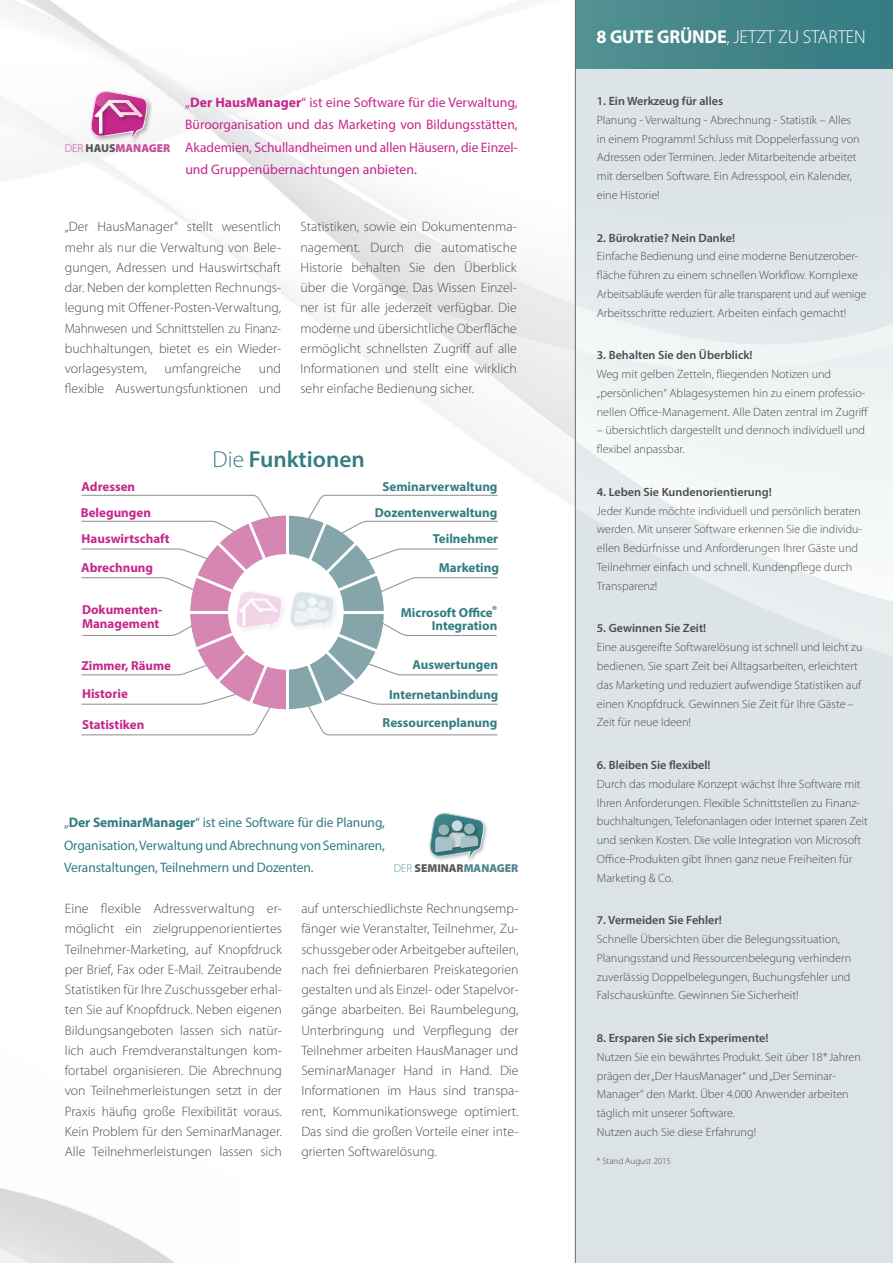
<style>
.page{position:relative;width:893px;height:1263px;background:#fff}
.page>*{position:absolute;margin:0;border:0;box-sizing:border-box;transform-origin:0 0}
.t1{font:600 23.1px "Myriad Pro";color:#337d83}
.t2{font:300 18.75px "Myriad Pro";letter-spacing:-.01em;color:#fff}
.t3{font:13.8px/22.5px "Myriad Pro";color:#c5278c;text-align:justify}
.t4{font:13.8px/22.5px "Myriad Pro";letter-spacing:-.01em;color:#337d83;text-align:justify}
.t5{font:300 13.65px/20.2px "Myriad Pro";color:#4b4c4d;text-align:justify}
.t6{font:700 13.05px/13.5px "Myriad Pro";color:#337d83;text-align:right}
.t7{font:700 13.05px/14.4px "Myriad Pro";color:#c5278c}
.t8{font:300 12px/18.8px "Myriad Pro";color:#4b4c4d}
.t9{font:600 12px "Myriad Pro";color:#4b4c4d}
.t10{font:900 11.55px "Myriad Pro";color:#ca4996}
.t11{font:900 11.4px "Myriad Pro";color:#57585a}
.t12{font:300 9px "Myriad Pro";color:#4b4c4d}
.s1{font-weight:300}
.s2{color:#57585a}
.s3{font-weight:700}
.s4{font-weight:300;color:#54979e}
.s5{color:#4d858c}
</style>
<div class="page">
<img style="left:0;top:1188px;width:175px;height:75px">
<img style="left:0;top:0;width:575px;height:556px">
<div style="left:89px;top:90px;width:64px;height:55px;background:#231f20;opacity:.35"></div>
<div style="left:93px;top:98px;width:56px;height:42px;background:#231f20;opacity:.35"></div>
<svg style="left:90px;top:90px;width:58px;height:49px"></svg>
<div style="left:575px;top:26px;width:318px;height:1237px;background:#dbe3e5"></div>
<img style="left:576px;top:68px;width:317px;height:588px">
<div style="left:576px;top:0;width:317px;height:68px;background:linear-gradient(to right,#549193,#327a81)"></div>
<div style="left:429px;top:812px;width:60px;height:52px;background:#231f20;opacity:.35"></div>
<svg style="left:429px;top:812px;width:55px;height:47px"></svg>
<div style="left:437px;top:823px;width:18px;height:18px;background:#231f20;opacity:.4"></div>
<div style="left:438px;top:824px;width:11px;height:11px;background:#94b6bd;border-radius:50%"></div>
<div style="left:450px;top:819px;width:18px;height:17px;background:#231f20;opacity:.4"></div>
<div style="left:452px;top:820px;width:10px;height:11px;background:#cbd9dc;border-radius:50%"></div>
<div style="left:462px;top:822px;width:18px;height:18px;background:#231f20;opacity:.4"></div>
<div style="left:464px;top:823px;width:11px;height:11px;background:#94b6bd;border-radius:50%"></div>
<svg style="left:80px;top:494px;width:419px;height:242px"></svg>
<div style="left:295px;top:599px;width:16px;height:16px;background:#231f20;opacity:.4"></div>
<div style="left:297px;top:601px;width:9px;height:8px;background:#eaf0f2;border-radius:50%"></div>
<div style="left:306px;top:596px;width:16px;height:15px;background:#231f20;opacity:.4"></div>
<div style="left:308px;top:597px;width:9px;height:9px;background:#f4f7f8;border-radius:50%"></div>
<div style="left:316px;top:598px;width:16px;height:16px;background:#231f20;opacity:.4"></div>
<div style="left:318px;top:600px;width:9px;height:9px;background:#eaf0f2;border-radius:50%"></div>
<hr style="left:575px;top:0;width:1px;height:1263px;background:#6c6d70">
<p class="t10" style="left:65px;top:140px;width:107px"><span class="s1">DER</span> <span class="s2">HAUS</span>MANAGER</p>
<p class="t3" style="left:185px;top:90px;width:334px">„<span class="s3">Der HausManager</span>“ ist eine Software für die Verwaltung, Büroorganisation und das Marketing von Bildungsstätten, Akademien, Schullandheimen und allen Häusern, die Einzel&shy;und Gruppenübernachtungen anbieten.</p>
<p class="t5" style="left:65px;top:217px;width:218px">„Der HausManager“ stellt wesentlich mehr als nur die Verwaltung von Bele&shy;gungen, Adressen und Hauswirtschaft dar. Neben der kompletten Rechnungs&shy;legung mit Offener-Posten-Verwaltung, Mahnwesen und Schnittstellen zu Finanz&shy;buchhaltungen, bietet es ein Wieder&shy;vorlagesystem,</p>
<p class="t5" style="left:164px;top:358px;width:78px">umfangreiche</p>
<p class="t5" style="left:65px;top:358px;width:218px;text-align:right">und<br>flexible Auswertungsfunktionen und</p>
<p class="t5" style="left:300px;top:217px;width:218px">Statistiken, sowie ein Dokumentenma&shy;nagement. Durch die automatische Historie behalten Sie den Überblick über die Vorgänge. Das Wissen Einzel&shy;ner ist für alle jederzeit verfügbar. Die moderne und übersichtliche Oberfläche ermöglicht schnellsten Zugriff auf alle Informationen und stellt eine wirklich sehr einfache Bedienung sicher.</p>
<p class="t7" style="left:82px;top:479px;width:55px">Adressen</p>
<h1 class="t1" style="left:213px;top:445px;width:154px"><span class="s1">Die</span> Funktionen</h1>
<p class="t6" style="left:382px;top:479px;width:117px">Seminarverwaltung</p>
<p class="t7" style="left:81px;top:505px;width:72px">Belegungen</p>
<p class="t6" style="left:375px;top:505px;width:124px">Dozentenverwaltung</p>
<p class="t7" style="left:82px;top:531px;width:90px">Hauswirtschaft</p>
<p class="t6" style="left:433px;top:532px;width:67px">Teilnehmer</p>
<p class="t7" style="left:81px;top:560px;width:73px">Abrechnung</p>
<p class="t7" style="left:82px;top:602px;width:82px">Dokumenten-<br>Management</p>
<p class="t7" style="left:82px;top:658px;width:91px">Zimmer, Räume</p>
<p class="t6" style="left:439px;top:561px;width:62px">Marketing</p>
<p class="t6" style="left:401px;top:605px;width:98px">Microsoft Office<sup>®<br></sup>Integration</p>
<p class="t6" style="left:412px;top:658px;width:87px">Auswertungen</p>
<p class="t7" style="left:82px;top:686px;width:47px">Historie</p>
<p class="t6" style="left:389px;top:687px;width:111px">Internetanbindung</p>
<p class="t7" style="left:82px;top:717px;width:64px">Statistiken</p>
<p class="t6" style="left:383px;top:716px;width:116px">Ressourcenplanung</p>
<p class="t4" style="left:64px;top:811px;width:322px">„<span class="s3">Der SeminarManager</span>“ ist eine Software für die Planung, Organisation, Verwaltung und Abrechnung von Seminaren, Veranstaltungen, Teilnehmern und Dozenten.</p>
<p class="t11" style="left:394px;top:861px;width:126px"><span class="s4">DER</span> SEMINAR<span class="s5">MANAGER</span></p>
<p class="t5" style="left:65px;top:898px;width:219px">Eine flexible Adressverwaltung er&shy;möglicht ein zielgruppenorientiertes Teilnehmer-Marketing, auf Knopfdruck per Brief, Fax oder E-Mail. Zeitraubende Statistiken für Ihre Zuschussgeber erhal&shy;ten Sie auf Knopfdruck. Neben eigenen Bildungsangeboten lassen sich natür&shy;lich auch Fremdveranstaltungen kom&shy;fortabel organisieren. Die Abrechnung von Teilnehmerleistungen setzt in der Praxis häufig große Flexibilität voraus.<br>Kein Problem für den SeminarManager.<br>Alle Teilnehmerleistungen lassen sich</p>
<p class="t5" style="left:301px;top:898px;width:219px">auf unterschiedlichste Rechnungsemp&shy;fänger wie Veranstalter, Teilnehmer, Zu&shy;schussgeber oder Arbeitgeber aufteilen, nach frei definierbaren Preiskategorien gestalten und als Einzel- oder Stapelvor&shy;gänge abarbeiten. Bei Raumbelegung, Unterbringung und Verpflegung der Teilnehmer arbeiten HausManager und SeminarManager Hand in Hand. Die Informationen im Haus sind transpa&shy;rent, Kommunikationswege optimiert.<br>Das sind die großen Vorteile einer inte&shy;grierten Softwarelösung.</p>
<h2 class="t2" style="left:597px;top:25px;width:271px"><span class="s3">8 GUTE GRÜNDE</span>, JETZT ZU STARTEN</h2>
<p class="t9" style="left:597px;top:94px;width:128px">1. Ein Werkzeug für alles</p>
<p class="t8" style="left:597px;top:110px;width:264px">Planung - Verwaltung - Abrechnung - Statistik – Alles in einem Programm! Schluss mit Doppelerfassung von Adressen oder Terminen. Jeder Mitarbeitende arbeitet mit derselben Software. Ein Adresspool, ein Kalender, eine Historie!</p>
<p class="t9" style="left:597px;top:230px;width:140px">2. Bürokratie? Nein Danke!</p>
<p class="t8" style="left:597px;top:247px;width:271px">Einfache Bedienung und eine moderne Benutzerober&shy;fläche führen zu einem schnellen Workflow. Komplexe Arbeitsabläufe werden für alle transparent und auf wenige Arbeitsschritte reduziert. Arbeiten einfach gemacht!</p>
<p class="t9" style="left:597px;top:348px;width:157px">3. Behalten Sie den Überblick!</p>
<p class="t8" style="left:597px;top:365px;width:273px">Weg mit gelben Zetteln, fliegenden Notizen und „persönlichen“ Ablagesystemen hin zu einem professio&shy;nellen Office-Management. Alle Daten zentral im Zugriff</p>
<p class="t8" style="left:597px;top:421px;width:270px">– übersichtlich dargestellt und dennoch individuell und flexibel anpassbar.</p>
<p class="t9" style="left:597px;top:484px;width:176px">4. Leben Sie Kundenorientierung!</p>
<p class="t8" style="left:597px;top:501px;width:267px">Jeder Kunde möchte individuell und persönlich beraten werden. Mit unserer Software erkennen Sie die individu&shy;ellen Bedürfnisse und Anforderungen Ihrer Gäste und Teilnehmer einfach und schnell. Kundenpflege durch Transparenz!</p>
<p class="t9" style="left:597px;top:621px;width:111px">5. Gewinnen Sie Zeit!</p>
<p class="t8" style="left:597px;top:638px;width:267px">Eine ausgereifte Softwarelösung ist schnell und leicht zu bedienen. Sie spart Zeit bei Alltagsarbeiten, erleichtert das Marketing und reduziert aufwendige Statistiken auf einen Knopfdruck. Gewinnen Sie Zeit für Ihre Gäste – Zeit für neue Ideen!</p>
<p class="t9" style="left:597px;top:757px;width:115px">6. Bleiben Sie flexibel!</p>
<p class="t8" style="left:597px;top:774px;width:272px">Durch das modulare Konzept wächst Ihre Software mit Ihren Anforderungen. Flexible Schnittstellen zu Finanz&shy;buchhaltungen, Telefonanlagen oder Internet sparen Zeit und senken Kosten. Die volle Integration von Microsoft Office-Produkten gibt Ihnen ganz neue Freiheiten für Marketing &amp; Co.</p>
<p class="t9" style="left:597px;top:912px;width:127px">7. Vermeiden Sie Fehler!</p>
<p class="t8" style="left:597px;top:929px;width:256px">Schnelle Übersichten über die Belegungssituation, Planungsstand und Ressourcenbelegung verhindern zuverlässig Doppelbelegungen, Buchungsfehler und Falschauskünfte. Gewinnen Sie Sicherheit!</p>
<p class="t9" style="left:597px;top:1030px;width:173px">8. Ersparen Sie sich Experimente!</p>
<p class="t8" style="left:597px;top:1047px;width:266px">Nutzen Sie ein bewährtes Produkt. Seit über 18*Jahren prägen der „Der HausManager“ und „Der Seminar-Manager“ den Markt. Über 4.000 Anwender arbeiten täglich mit unserer Software.<br>Nutzen auch Sie diese Erfahrung!</p>
<p class="t12" style="left:597px;top:1156px;width:76px">* Stand August 2015</p>
</div>
